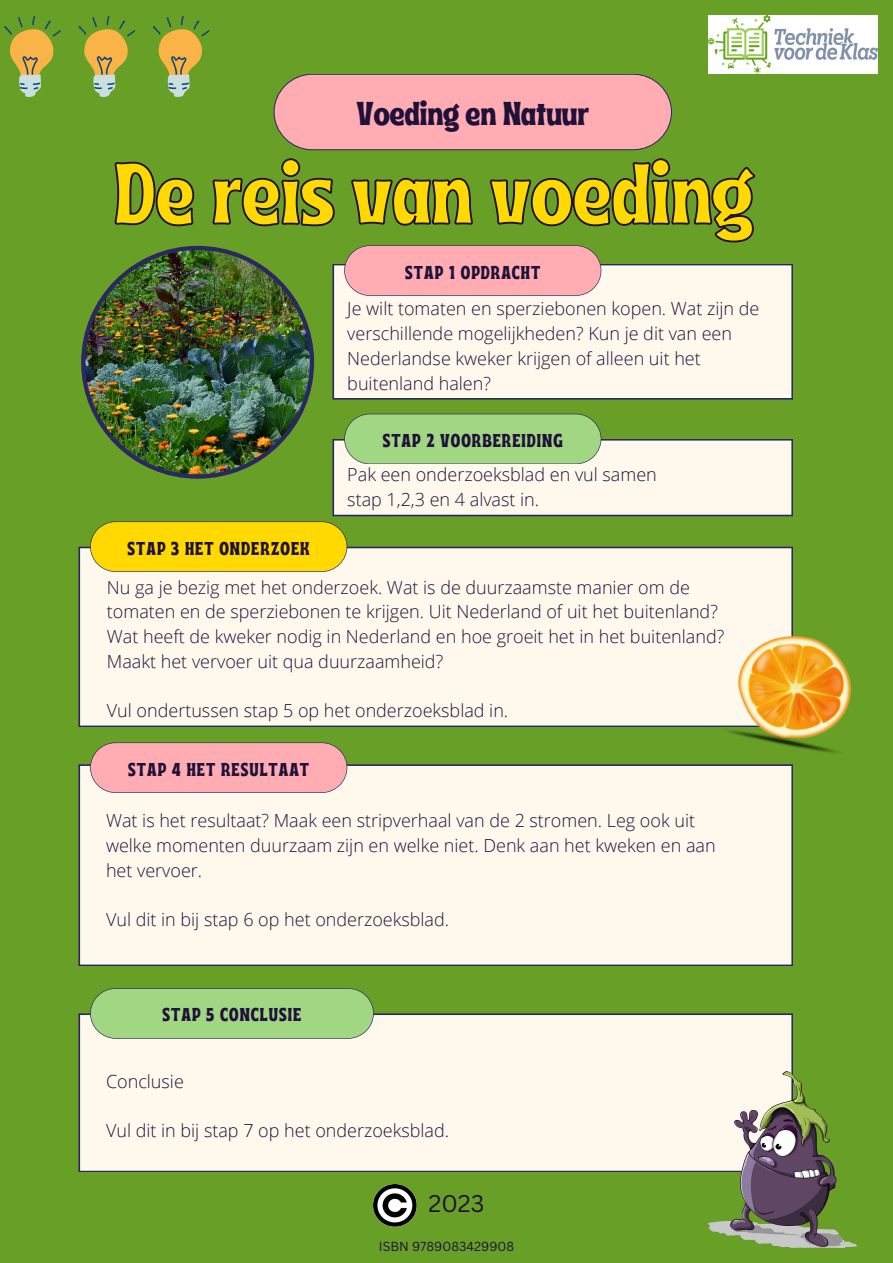
<style>
.page{position:relative;width:893px;height:1263px;background:#679f27}
.page>*{position:absolute;margin:0;border:0;box-sizing:border-box;transform-origin:0 0}
.t1{font:86.1px "Ayr Tropika Island Int";color:#ffd900}
.t2{font:33.08px "Ayr Tropika Island Int";color:#201139}
.t3{font:23.55px "Canva Sans";color:#201139}
.t4{font:18.6px "Ayr Tropika Island Int";letter-spacing:.055em;color:#201139}
.t5{font:300 18px/24.8px "Open Sans";color:#201139}
.t6{font:12.75px "Canva Sans";color:#201139}
</style>
<div class="page">
<div style="left:332px;top:264px;width:461px;height:136px;background:#fff9ed"></div>
<div style="left:78px;top:1013px;width:715px;height:159px;background:#fff9ed"></div>
<div style="left:78px;top:764px;width:715px;height:202px;background:#fff9ed"></div>
<div style="left:78px;top:547px;width:715px;height:180px;background:#fff9ed"></div>
<svg style="left:344px;top:245px;width:257px;height:51px;background:#f5a9ae"></svg>
<svg style="left:90px;top:414px;width:703px;height:158px"></svg>
<svg style="left:90px;top:742px;width:257px;height:51px;background:#f4a9ae"></svg>
<svg style="left:90px;top:988px;width:284px;height:51px;background:#9ed082"></svg>
<img style="left:81px;top:246px;width:233px;height:233px">
<svg style="left:114px;top:158px;width:641px;height:85px"></svg>
<svg style="left:273px;top:74px;width:399px;height:76px;background:#f2a8aa"></svg>
<svg style="left:4px;top:16px;width:57px;height:81px"></svg>
<img style="left:709px;top:16px;width:168px;height:58px">
<img style="left:374px;top:1184px;width:42px;height:43px">
<img style="left:709px;top:622px;width:142px;height:131px">
<img style="left:709px;top:1071px;width:147px;height:176px">
<svg style="left:78px;top:16px;width:57px;height:81px"></svg>
<svg style="left:153px;top:16px;width:57px;height:81px"></svg>
<h5 class="t2" style="left:356px;top:82px;width:234px">Voeding en Natuur</h5>
<h1 class="t1" style="left:114px;top:112px;width:640px">De reis van voeding</h1>
<p class="t4" style="left:405px;top:254px;width:137px">STAP 1 OPDRACHT</p>
<h4 class="t5" style="left:347px;top:296px;width:413px">Je wilt tomaten en sperziebonen kopen. Wat zijn de verschillende mogelijkheden? Kun je dit van een Nederlandse kweker krijgen of alleen uit het buitenland halen?</h4>
<p class="t4" style="left:383px;top:423px;width:182px">STAP 2 VOORBEREIDING</p>
<p class="t4" style="left:128px;top:530px;width:184px">STAP 3 HET ONDERZOEK</p>
<h5 class="t5" style="left:347px;top:462px;width:311px">Pak een onderzoeksblad en vul samen stap 1,2,3 en 4 alvast in.</h5>
<h5 class="t5" style="left:107px;top:574px;width:619px">Nu ga je bezig met het onderzoek. Wat is de duurzaamste manier om de tomaten en de sperziebonen te krijgen. Uit Nederland of uit het buitenland?<br>Wat heeft de kweker nodig in Nederland en hoe groeit het in het buitenland?<br>Maakt het vervoer uit qua duurzaamheid?</h5>
<h4 class="t5" style="left:107px;top:698px;width:403px">Vul ondertussen stap 5 op het onderzoeksblad in.</h4>
<p class="t4" style="left:128px;top:751px;width:182px">STAP 4 HET RESULTAAT</p>
<h5 class="t5" style="left:106px;top:808px;width:611px">Wat is het resultaat? Maak een stripverhaal van de 2 stromen. Leg ook uit welke momenten duurzaam zijn en welke niet. Denk aan het kweken en aan het vervoer.</h5>
<h5 class="t5" style="left:106px;top:907px;width:344px">Vul dit in bij stap 6 op het onderzoeksblad.</h5>
<h2 class="t4" style="left:163px;top:997px;width:140px">STAP 5 CONCLUSIE</h2>
<p class="t5" style="left:106px;top:1068px;width:79px">Conclusie</p>
<h4 class="t5" style="left:106px;top:1118px;width:344px">Vul dit in bij stap 7 op het onderzoeksblad.</h4>
<h4 class="t3" style="left:428px;top:1187px;width:57px">2023</h4>
<p class="t6" style="left:379px;top:1237px;width:137px">ISBN 9789083429908</p>
</div>
